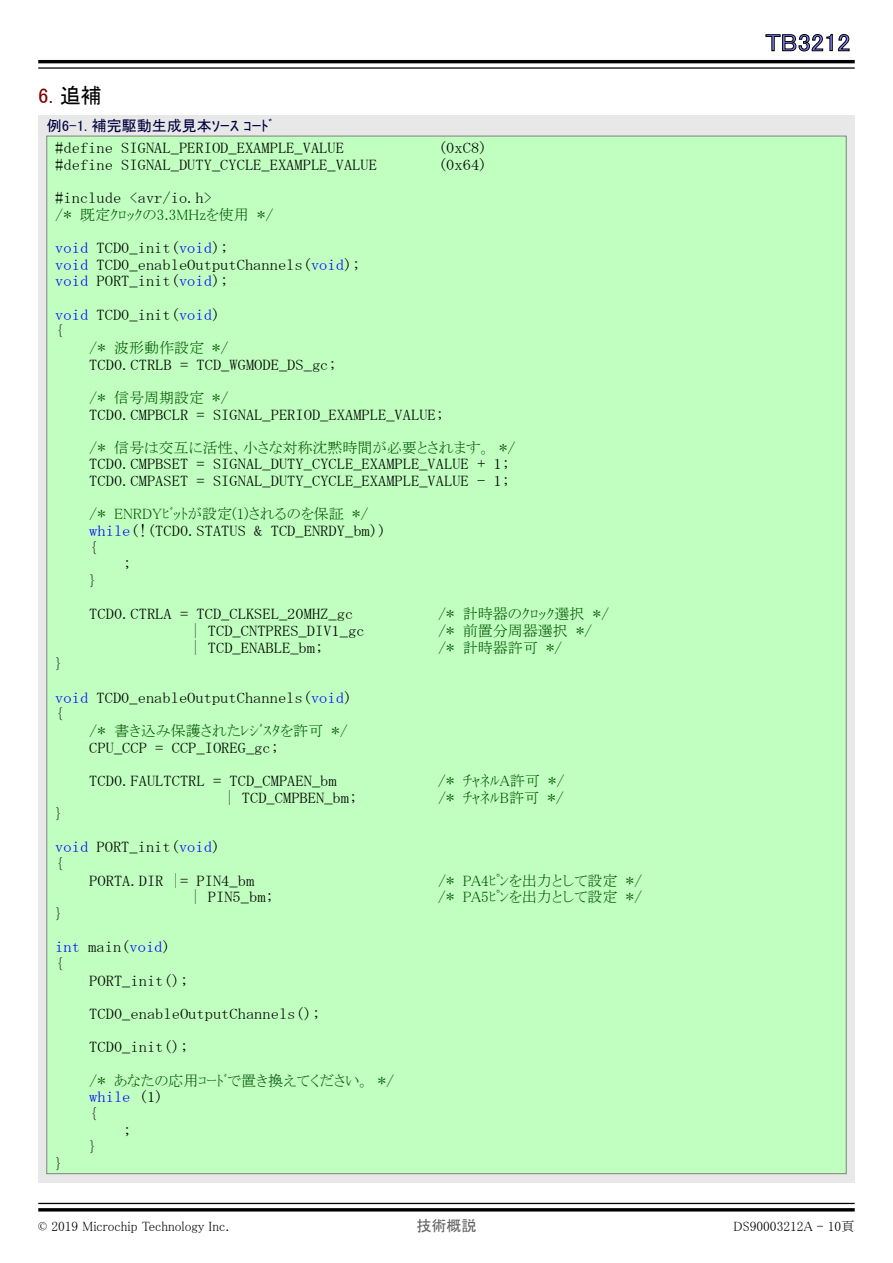
<style>
.page{position:relative;width:893px;height:1263px;background:#fff}
.page>*{position:absolute;margin:0;border:0;box-sizing:border-box;transform-origin:0 0}
.t1{font:24px "MS P Gothic";color:#8080ff;scale:1.1 1}
.t2{font:21px "MS P Gothic";color:#800000}
.t3{font:15px/16.6px "MS Mincho";color:#000;scale:1.1 1}
.t4{font:15px "MS P Mincho";color:#005000}
.t5{font:15px/16.6px "MS Mincho";color:#00f;scale:1.1 1}
.t6{font:15px "MS P Gothic";color:#000040}
.t7{font:15px "MS P Gothic";color:#646464}
.t8{font:13.5px "MS P Mincho";color:#000}
.s1{color:#000}
.s2{font-family:"MS Mincho"}
.s3{color:#00f}
</style>
<div class="page">
<svg style="left:766px;top:34px;width:83px;height:17px"></svg>
<hr style="left:38px;top:60px;width:817px;height:3px;background:#000">
<hr style="left:38px;top:67px;width:817px;height:2px;background:#000">
<hr style="left:38px;top:1203px;width:817px;height:1px;background:#000">
<hr style="left:38px;top:1208px;width:817px;height:3px;background:#000">
<div style="left:38px;top:115px;width:817px;height:1067px;background:#e8e8e8"></div>
<div style="left:47px;top:136px;width:799px;height:1038px;background:#c0ffc0"></div>
<h2 class="t2" style="left:38px;top:85px;width:65px">6. <span class="s1">追補</span></h2>
<p class="t6" style="left:47px;top:118px;width:227px">例6-1. 補完駆動生成見本ｿｰｽ ｺｰﾄﾞ</p>
<p class="t3" style="left:55px;top:139px;width:264px">#define SIGNAL_PERIOD_EXAMPLE_VALUE</p>
<p class="t3" style="left:438px;top:139px;width:46px">(0xC8)</p>
<p class="t3" style="left:55px;top:156px;width:294px">#define SIGNAL_DUTY_CYCLE_EXAMPLE_VALUE</p>
<p class="t3" style="left:438px;top:156px;width:46px">(0x64)</p>
<p class="t3" style="left:55px;top:189px;width:144px">#include &lt;avr/io.h&gt;</p>
<p class="t4" style="left:55px;top:207px;width:220px"><span class="s2">/*</span> 既定ｸﾛｯｸの3.3MHzを使用 <span class="s2">*/</span></p>
<p class="t3" style="left:55px;top:239px;width:279px"><span class="s3">void</span> TCD0_init(<span class="s3">void</span>);<br><span class="s3">void</span> TCD0_enableOutputChannels(<span class="s3">void</span>); <span class="s3">void</span> PORT_init(<span class="s3">void</span>);</p>
<p class="t3" style="left:55px;top:306px;width:151px"><span class="s3">void</span> TCD0_init(<span class="s3">void</span>) {</p>
<p class="t4" style="left:89px;top:340px;width:141px"><span class="s2">/*</span> 波形動作設定 <span class="s2">*/</span></p>
<p class="t3" style="left:89px;top:356px;width:227px">TCD0.CTRLB = TCD_WGMODE_DS_gc;</p>
<p class="t4" style="left:89px;top:390px;width:141px"><span class="s2">/*</span> 信号周期設定 <span class="s2">*/</span></p>
<p class="t3" style="left:89px;top:406px;width:324px">TCD0.CMPBCLR = SIGNAL_PERIOD_EXAMPLE_VALUE;</p>
<p class="t4" style="left:89px;top:440px;width:428px"><span class="s2">/*</span> 信号は交互に活性、小さな対称沈黙時間が必要とされます。 <span class="s2">*/</span></p>
<p class="t3" style="left:89px;top:456px;width:384px">TCD0.CMPBSET = SIGNAL_DUTY_CYCLE_EXAMPLE_VALUE + 1;<br>TCD0.CMPASET = SIGNAL_DUTY_CYCLE_EXAMPLE_VALUE - 1;</p>
<p class="t4" style="left:89px;top:506px;width:281px"><span class="s2">/*</span> ENRDYﾋﾞｯﾄが設定(1)されるのを保証 <span class="s2">*/</span></p>
<p class="t3" style="left:89px;top:522px;width:271px"><span class="s3">while</span>(!(TCD0.STATUS &amp; TCD_ENRDY_bm))</p>
<p class="t3" style="left:89px;top:539px;width:9px">{</p>
<p class="t3" style="left:123px;top:556px;width:9px">;</p>
<p class="t3" style="left:89px;top:572px;width:9px">}</p>
<p class="t3" style="left:89px;top:606px;width:242px">TCD0.CTRLA = TCD_CLKSEL_20MHZ_gc</p>
<p class="t4" style="left:438px;top:606px;width:173px"><span class="s2">/*</span> 計時器のｸﾛｯｸ選択 <span class="s2">*/</span></p>
<p class="t3" style="left:191px;top:622px;width:159px">| TCD_CNTPRES_DIV1_gc</p>
<p class="t4" style="left:438px;top:623px;width:156px"><span class="s2">/*</span> 前置分周器選択 <span class="s2">*/</span></p>
<p class="t3" style="left:191px;top:639px;width:122px">| TCD_ENABLE_bm;</p>
<p class="t4" style="left:438px;top:640px;width:126px"><span class="s2">/*</span> 計時器許可 <span class="s2">*/</span></p>
<p class="t3" style="left:55px;top:655px;width:9px">}</p>
<p class="t3" style="left:55px;top:689px;width:271px"><span class="s3">void</span> TCD0_enableOutputChannels(<span class="s3">void</span>) {</p>
<p class="t4" style="left:89px;top:723px;width:260px"><span class="s2">/*</span> 書き込み保護されたﾚｼﾞｽﾀを許可 <span class="s2">*/</span></p>
<p class="t3" style="left:89px;top:739px;width:174px">CPU_CCP = CCP_IOREG_gc;</p>
<p class="t3" style="left:89px;top:772px;width:227px">TCD0.FAULTCTRL = TCD_CMPAEN_bm</p>
<p class="t4" style="left:438px;top:773px;width:128px"><span class="s2">/*</span> ﾁｬﾈﾙA許可 <span class="s2">*/</span></p>
<p class="t3" style="left:225px;top:789px;width:121px">| TCD_CMPBEN_bm;</p>
<p class="t4" style="left:438px;top:790px;width:128px"><span class="s2">/*</span> ﾁｬﾈﾙB許可 <span class="s2">*/</span></p>
<p class="t3" style="left:55px;top:805px;width:9px">}</p>
<p class="t3" style="left:55px;top:839px;width:151px"><span class="s3">void</span> PORT_init(<span class="s3">void</span>) {</p>
<p class="t3" style="left:89px;top:872px;width:152px">PORTA.DIR |= PIN4_bm</p>
<p class="t4" style="left:438px;top:873px;width:206px"><span class="s2">/*</span> PA4ﾋﾟﾝを出力として設定 <span class="s2">*/</span></p>
<p class="t3" style="left:191px;top:889px;width:77px">| PIN5_bm;</p>
<p class="t4" style="left:438px;top:889px;width:206px"><span class="s2">/*</span> PA5ﾋﾟﾝを出力として設定 <span class="s2">*/</span></p>
<p class="t3" style="left:55px;top:905px;width:9px">}</p>
<p class="t5" style="left:55px;top:939px;width:106px">int <span class="s1">main(</span>void<span class="s1">) {</span></p>
<p class="t3" style="left:89px;top:972px;width:92px">PORT_init();</p>
<p class="t3" style="left:89px;top:1005px;width:212px">TCD0_enableOutputChannels();</p>
<p class="t3" style="left:89px;top:1038px;width:92px">TCD0_init();</p>
<p class="t4" style="left:89px;top:1073px;width:307px"><span class="s2">/*</span> あなたの応用ｺｰﾄﾞで置き換えてください。 <span class="s2">*/</span></p>
<p class="t5" style="left:89px;top:1088px;width:69px">while <span class="s1">(1)</span></p>
<p class="t3" style="left:89px;top:1105px;width:9px">{</p>
<p class="t3" style="left:123px;top:1122px;width:9px">;</p>
<p class="t3" style="left:89px;top:1138px;width:9px">}</p>
<p class="t3" style="left:55px;top:1155px;width:9px">}</p>
<h1 class="t1" style="left:765px;top:30px;width:79px">TB3212</h1>
<p class="t8" style="left:38px;top:1219px;width:193px">© 2019 Microchip Technology Inc.</p>
<p class="t7" style="left:416px;top:1218px;width:61px">技術概説</p>
<p class="t8" style="left:734px;top:1219px;width:123px">DS90003212A - 10頁</p>
</div>
